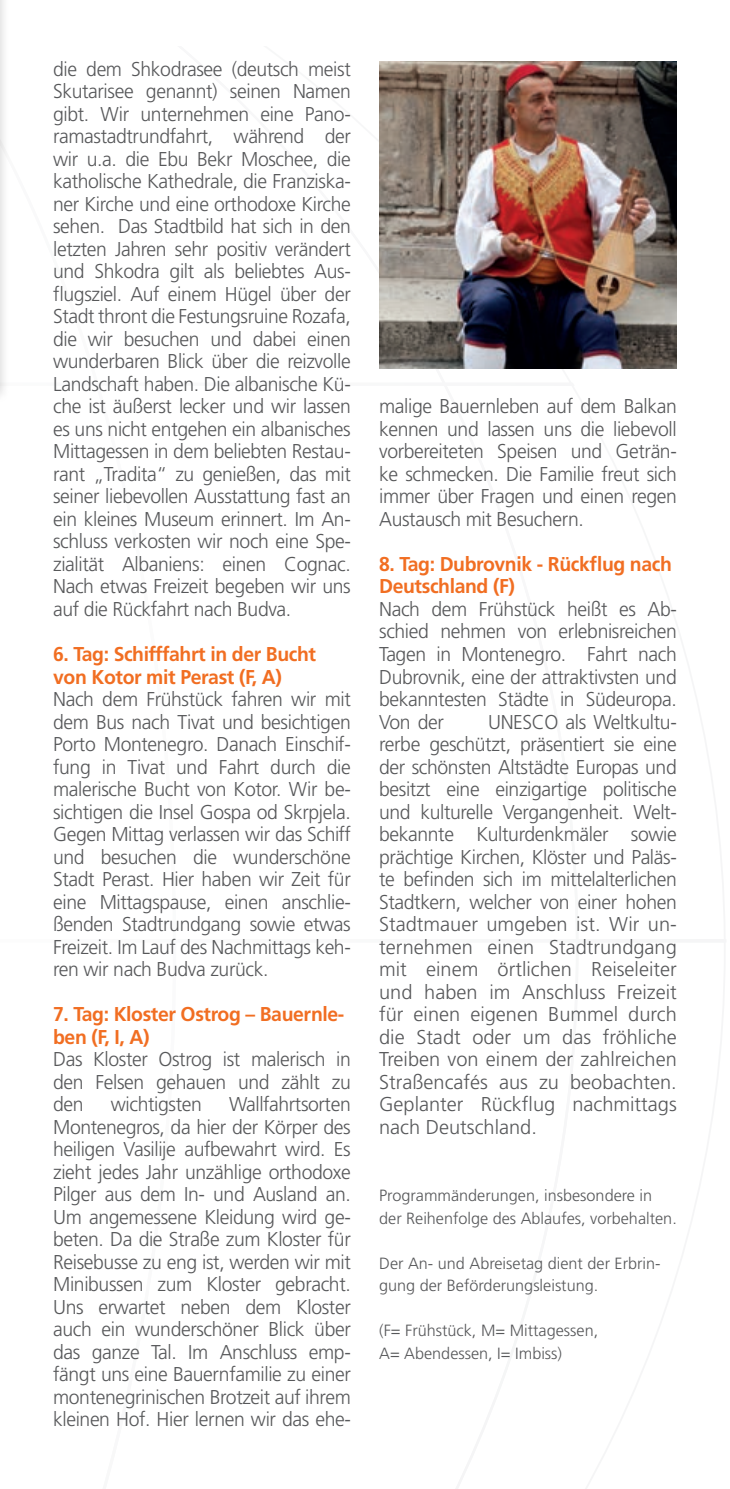
<style>
.page{position:relative;width:730px;height:1489px;background:#fff}
.page>*{position:absolute;margin:0;border:0;box-sizing:border-box;transform-origin:0 0}
.Fließtext{font:300 20px/22.5px "Frutiger LT Pro";letter-spacing:-.02em;color:#57585a;text-align:justify}
.Zwischen_Tagesübersc{font:700 20px/22.5px "Frutiger LT Pro";letter-spacing:-.02em;color:#f16e22}
.Fließtext-2{font:300 16.25px/22.5px "Frutiger LT Pro";color:#57585a}
</style>
<div class="page">
<div style="left:0;top:0;width:10px;height:404px;background:#f8f8f8"></div>
<hr style="left:0;top:0;width:1px;height:389px;background:#1465b2">
<img style="left:379px;top:62px;width:298px;height:306px">
<p class="Fließtext" style="left:53px;top:58px;width:299px">die dem Shkodrasee (deutsch meist Skutarisee genannt) seinen Namen gibt. Wir unternehmen eine Pano&shy;ramastadtrundfahrt, während der wir u.a. die Ebu Bekr Moschee, die katholische Kathedrale, die Franziska&shy;ner Kirche und eine orthodoxe Kirche sehen. Das Stadtbild hat sich in den letzten Jahren sehr positiv verändert und Shkodra gilt als beliebtes Aus&shy;flugsziel. Auf einem Hügel über der Stadt thront die Festungsruine Rozafa, die wir besuchen und dabei einen wunderbaren Blick über die reizvolle Landschaft haben. Die albanische Kü&shy;che ist äußerst lecker und wir lassen es uns nicht entgehen ein albanisches Mittagessen in dem beliebten Restau&shy;rant „Tradita“ zu genießen, das mit seiner liebevollen Ausstattung fast an ein kleines Museum erinnert. Im An&shy;schluss verkosten wir noch eine Spe&shy;zialität Albaniens: einen Cognac.<br>Nach etwas Freizeit begeben wir uns auf die Rückfahrt nach Budva.</p>
<p class="Zwischen_Tagesübersc" style="left:53px;top:642px;width:264px">6. Tag: Schifffahrt in der Bucht von Kotor mit Perast (F, A)</p>
<p class="Fließtext" style="left:53px;top:688px;width:299px">Nach dem Frühstück fahren wir mit dem Bus nach Tivat und besichtigen Porto Montenegro. Danach Einschif&shy;fung in Tivat und Fahrt durch die malerische Bucht von Kotor. Wir be&shy;sichtigen die Insel Gospa od Skrpjela.<br>Gegen Mittag verlassen wir das Schiff und besuchen die wunderschöne Stadt Perast. Hier haben wir Zeit für eine Mittagspause, einen anschlie&shy;ßenden Stadtrundgang sowie etwas Freizeit. Im Lauf des Nachmittags keh&shy;ren wir nach Budva zurück.</p>
<p class="Zwischen_Tagesübersc" style="left:53px;top:1002px;width:293px">7. Tag: Kloster Ostrog – Bauernle&shy;ben (F, I, A)</p>
<p class="Fließtext" style="left:53px;top:1048px;width:299px">Das Kloster Ostrog ist malerisch in den Felsen gehauen und zählt zu den</p>
<p class="Fließtext" style="left:53px;top:1093px;width:299px;text-indent:176px">Wallfahrtsorten Montenegros, da hier der Körper des heiligen Vasilije aufbewahrt wird. Es zieht jedes Jahr unzählige orthodoxe Pilger aus dem In- und Ausland an.<br>Um angemessene Kleidung wird ge&shy;beten. Da die Straße zum Kloster für Reisebusse zu eng ist, werden wir mit Minibussen zum Kloster gebracht.<br>Uns erwartet neben dem Kloster auch ein wunderschöner Blick über das ganze Tal. Im Anschluss emp&shy;fängt uns eine Bauernfamilie zu einer montenegrinischen Brotzeit auf ihrem kleinen Hof. Hier lernen wir das ehe-</p>
<p class="Fließtext" style="left:111px;top:1093px;width:92px">wichtigsten</p>
<p class="Fließtext" style="left:379px;top:395px;width:299px">malige Bauernleben auf dem Balkan kennen und lassen uns die liebevoll vorbereiteten Speisen und Geträn&shy;ke schmecken. Die Familie freut sich immer über Fragen und einen regen Austausch mit Besuchern.</p>
<p class="Zwischen_Tagesübersc" style="left:379px;top:552px;width:294px">8. Tag: Dubrovnik - Rückflug nach<br>Deutschland (F)</p>
<p class="Fließtext" style="left:379px;top:598px;width:299px">Nach dem Frühstück heißt es Ab&shy;schied nehmen von erlebnisreichen Tagen in Montenegro. Fahrt nach Dubrovnik, eine der attraktivsten und bekanntesten Städte in Südeuropa.<br>Von der</p>
<p class="Fließtext" style="left:379px;top:710px;width:299px;text-indent:109px">UNESCO als Weltkultu&shy;rerbe geschützt, präsentiert sie eine der schönsten Altstädte Europas und besitzt eine einzigartige politische und kulturelle Vergangenheit. Welt&shy;bekannte Kulturdenkmäler sowie prächtige Kirchen, Klöster und Paläs&shy;te befinden sich im mittelalterlichen Stadtkern, welcher von einer hohen Stadtmauer umgeben ist. Wir un&shy;ternehmen einen Stadtrundgang mit einem örtlichen Reiseleiter und haben im Anschluss Freizeit für einen eigenen Bummel durch die Stadt oder um das fröhliche Treiben von einem der zahlreichen Straßencafés aus zu beobachten.<br>Geplanter Rückflug nachmittags nach Deutschland.</p>
<p class="Fließtext-2" style="left:379px;top:1184px;width:299px">Programmänderungen, insbesondere in der Reihenfolge des Ablaufes, vorbehalten.</p>
<p class="Fließtext-2" style="left:379px;top:1251px;width:283px">Der An- und Abreisetag dient der Erbrin&shy;gung der Beförderungsleistung.</p>
<p class="Fließtext-2" style="left:379px;top:1319px;width:221px">(F= Frühstück, M= Mittagessen,<br>A= Abendessen, I= Imbiss)</p>
</div>
